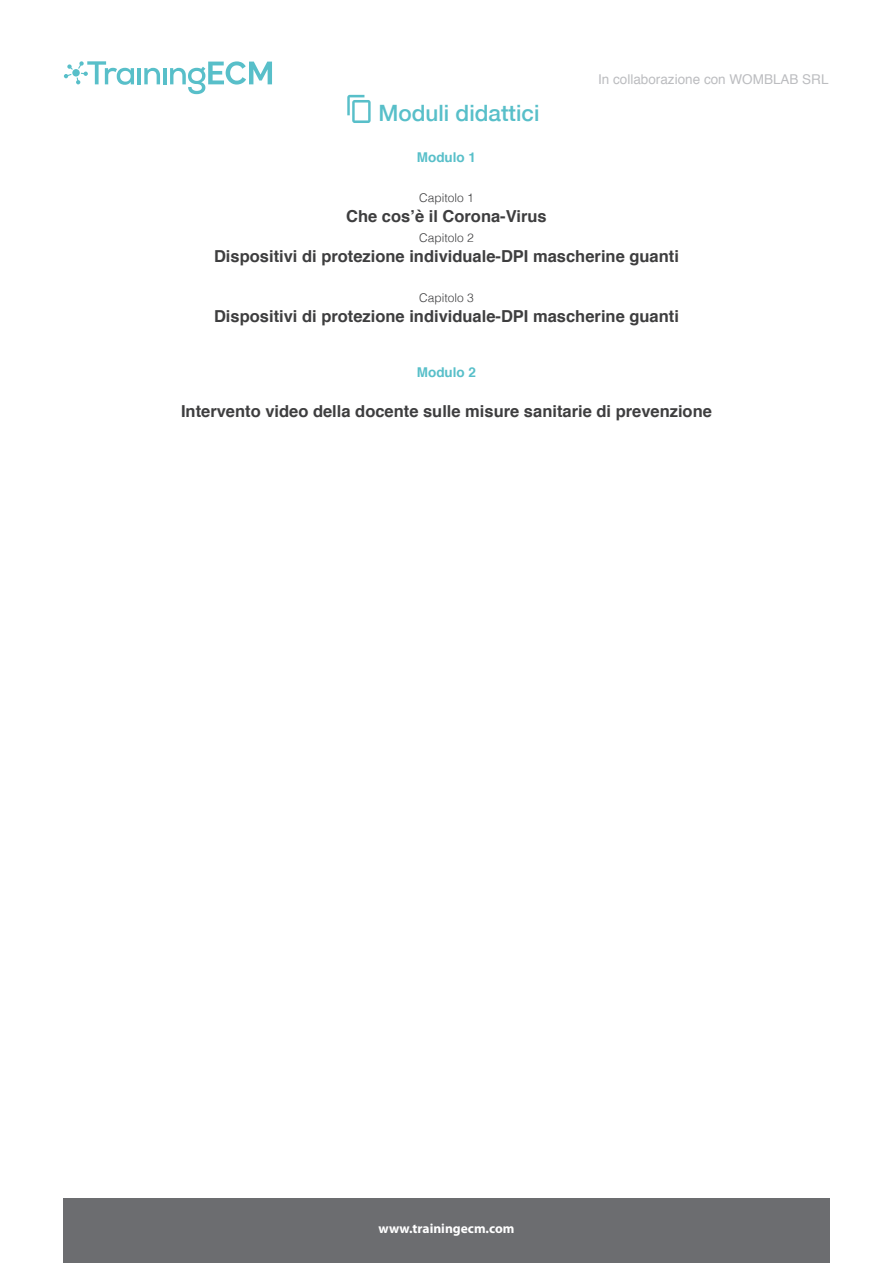
<style>
.page{position:relative;width:893px;height:1263px;background:#fff}
.page>*{position:absolute;margin:0;border:0;box-sizing:border-box;transform-origin:0 0}
.t1{font:500 22.5px "Helvetica Neue";color:#58bfc9}
.t2{font:700 16.5px "Helvetica";color:#3e3e3f}
.t3{font:13.5px "Helvetica";color:#bcbdc0}
.t4{font:700 13.5px "Myriad Pro";color:#fff}
.t5{font:700 13.5px "Helvetica";color:#58bfc9}
.t6{font:300 12px "Helvetica";color:#3e3e3f}
</style>
<div class="page">
<svg style="left:347px;top:95px;width:24px;height:28px"></svg>
<div style="left:63px;top:1199px;width:767px;height:64px;background:#6c6d70"></div>
<hr style="left:137px;top:68px;width:4px;height:16px;background:#58bfc9">
<svg style="left:144px;top:68px;width:16px;height:16px"></svg>
<hr style="left:163px;top:68px;width:4px;height:16px;background:#58bfc9">
<svg style="left:170px;top:61px;width:102px;height:33px"></svg>
<svg style="left:64px;top:61px;width:70px;height:24px"></svg>
<div style="left:72px;top:69px;width:8px;height:7px;background:#58bfc9;border-radius:50%"></div>
<h1 class="t1" style="left:379px;top:99px;width:162px">Moduli didattici</h1>
<p class="t3" style="left:598px;top:69px;width:232px">In collaborazione con WOMBLAB SRL</p>
<p class="t5" style="left:417px;top:147px;width:61px">Modulo 1</p>
<p class="t6" style="left:419px;top:188px;width:56px">Capitolo 1</p>
<p class="t2" style="left:346px;top:203px;width:202px">Che cos’è il Corona-Virus</p>
<p class="t6" style="left:419px;top:228px;width:56px">Capitolo 2</p>
<p class="t2" style="left:214px;top:243px;width:466px">Dispositivi di protezione individuale-DPI mascherine guanti</p>
<p class="t6" style="left:419px;top:288px;width:56px">Capitolo 3</p>
<p class="t2" style="left:214px;top:303px;width:466px">Dispositivi di protezione individuale-DPI mascherine guanti</p>
<p class="t5" style="left:417px;top:361px;width:61px">Modulo 2</p>
<p class="t2" style="left:181px;top:398px;width:532px">Intervento video della docente sulle misure sanitarie di prevenzione</p>
<p class="t4" style="left:378px;top:1220px;width:137px">www.trainingecm.com</p>
</div>
